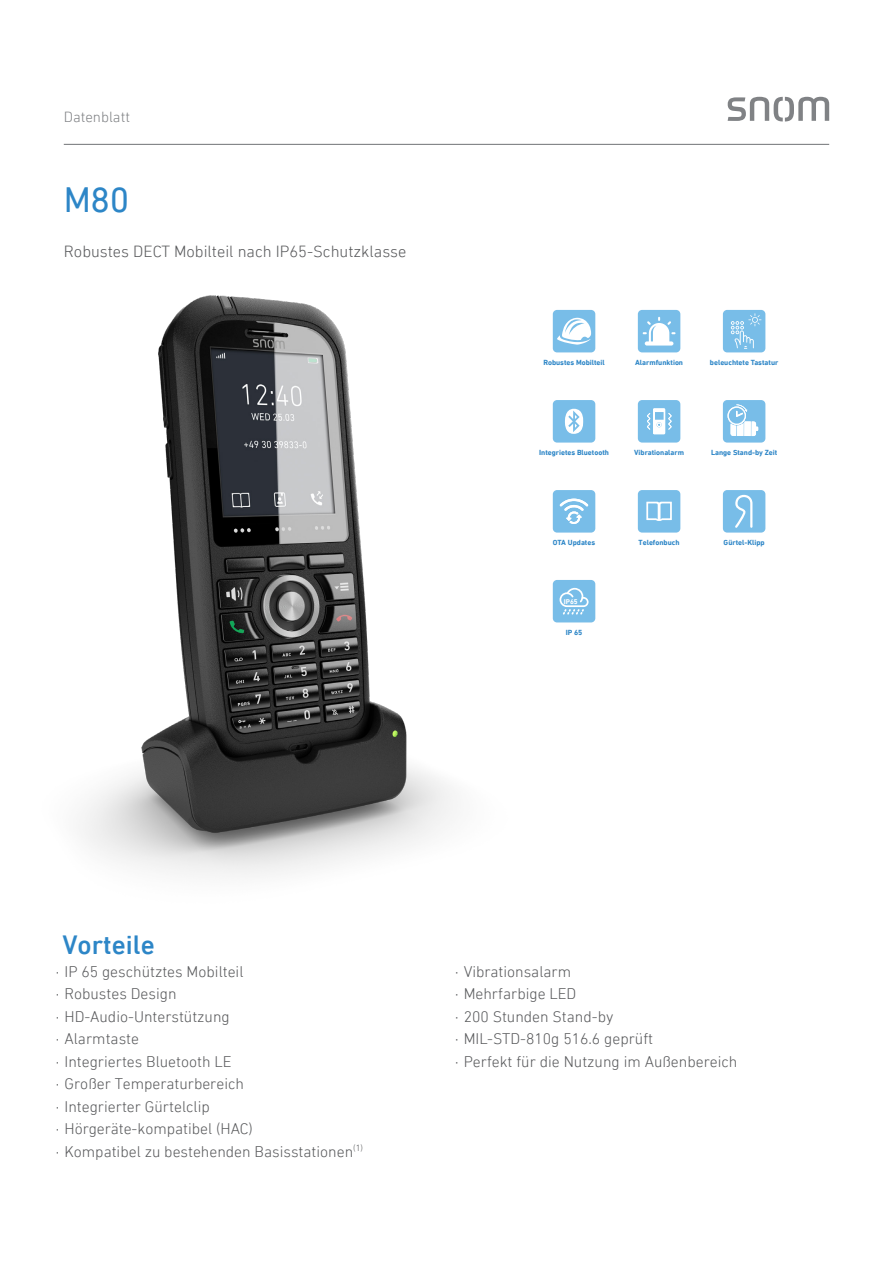
<style>
.page{position:relative;width:893px;height:1263px;background:#fff}
.page>*{position:absolute;margin:0;border:0;box-sizing:border-box;transform-origin:0 0}
.t1{font:36px "DIN Next LT Pro";color:#2d86c7}
.Featureliste_Rücksei{font:500 27px "DIN Next LT Pro";color:#2d86c7}
.t2{font:300 16.5px "DIN Next LT Pro";color:#57585a}
.Featureliste_Rücksei-2{font:300 15.75px "DIN Next LT Pro";color:#57585a}
.Überschrift_Datenblä{font:300 15px "DIN Next LT Pro";color:#808285}
.t3{font:700 7.5px "DIN Next LT Pro";color:#2d86c7}
.t4{font:700 6.9px "DIN Next LT Pro";color:#fff}
</style>
<div class="page">
<svg style="left:728px;top:97px;width:101px;height:25px"></svg>
<hr style="left:64px;top:144px;width:765px;height:1px;background:#808285">
<img style="left:82px;top:295px;width:372px;height:580px">
<svg style="left:723px;top:400px;width:42px;height:43px"></svg>
<svg style="left:736px;top:404px;width:10px;height:6px"></svg>
<div style="left:723px;top:490px;width:42px;height:43px;background:#78bde8;border-radius:4px"></div>
<svg style="left:735px;top:494px;width:17px;height:34px"></svg>
<div style="left:553px;top:400px;width:42px;height:43px;background:#78bde8;border-radius:4px"></div>
<svg style="left:565px;top:409px;width:19px;height:25px"></svg>
<div style="left:553px;top:490px;width:42px;height:43px;background:#78bde8;border-radius:4px"></div>
<svg style="left:560px;top:499px;width:28px;height:25px"></svg>
<div style="left:638px;top:490px;width:42px;height:43px;background:#78bde8;border-radius:4px"></div>
<svg style="left:646px;top:502px;width:26px;height:19px"></svg>
<div style="left:638px;top:310px;width:42px;height:42px;background:#78bde8;border-radius:4px"></div>
<svg style="left:643px;top:317px;width:32px;height:29px"></svg>
<div style="left:723px;top:310px;width:42px;height:42px;background:#78bde8;border-radius:4px"></div>
<svg style="left:731px;top:313px;width:30px;height:36px"></svg>
<div style="left:553px;top:310px;width:42px;height:42px;background:#78bde8;border-radius:4px"></div>
<svg style="left:557px;top:318px;width:34px;height:27px"></svg>
<svg style="left:638px;top:400px;width:42px;height:43px;background:#90c9ec"></svg>
<div style="left:553px;top:580px;width:42px;height:42px;background:#78bde8;border-radius:4px"></div>
<svg style="left:560px;top:588px;width:29px;height:26px"></svg>
<p class="Überschrift_Datenblä" style="left:64px;top:108px;width:68px">Datenblatt</p>
<p class="t1" style="left:64px;top:178px;width:67px">M80</p>
<p class="t2" style="left:64px;top:241px;width:344px">Robustes DECT Mobilteil nach IP65-Schutzklasse</p>
<p class="t3" style="left:543px;top:358px;width:63px">Robustes Mobilteil</p>
<p class="t3" style="left:635px;top:358px;width:49px">Alarmfunktion</p>
<p class="t3" style="left:710px;top:358px;width:70px">beleuchtete Tastatur</p>
<p class="t3" style="left:539px;top:448px;width:71px">Integrietes Bluetooth</p>
<p class="t3" style="left:634px;top:448px;width:51px">Vibrationalarm</p>
<p class="t3" style="left:711px;top:448px;width:68px">Lange Stand-by Zeit</p>
<p class="t3" style="left:553px;top:538px;width:44px">OTA Updates</p>
<p class="t3" style="left:639px;top:538px;width:43px">Telefonbuch</p>
<p class="t4" style="left:564px;top:597px;width:15px">IP65</p>
<p class="t3" style="left:566px;top:628px;width:18px">IP 65</p>
<p class="t3" style="left:724px;top:538px;width:43px">Gürtel-Klipp</p>
<p class="Featureliste_Rücksei" style="left:62px;top:929px;width:94px">Vorteile</p>
<p class="Featureliste_Rücksei-2" style="left:56px;top:962px;width:189px">· IP 65 geschütztes Mobilteil</p>
<p class="Featureliste_Rücksei-2" style="left:56px;top:985px;width:122px">· Robustes Design</p>
<p class="Featureliste_Rücksei-2" style="left:56px;top:1007px;width:175px">· HD-Audio-Unterstützung</p>
<p class="Featureliste_Rücksei-2" style="left:56px;top:1030px;width:85px">· Alarmtaste</p>
<p class="Featureliste_Rücksei-2" style="left:56px;top:1052px;width:177px">· Integriertes Bluetooth LE</p>
<p class="Featureliste_Rücksei-2" style="left:56px;top:1075px;width:190px">· Großer Temperaturbereich</p>
<p class="Featureliste_Rücksei-2" style="left:56px;top:1097px;width:155px">· Integrierter Gürtelclip</p>
<p class="Featureliste_Rücksei-2" style="left:56px;top:1120px;width:198px">· Hörgeräte-kompatibel (HAC)</p>
<p class="Featureliste_Rücksei-2" style="left:56px;top:1142px;width:309px">· Kompatibel zu bestehenden Basisstationen<sup>(1)</sup></p>
<p class="Featureliste_Rücksei-2" style="left:455px;top:962px;width:118px">· Vibrationsalarm</p>
<p class="Featureliste_Rücksei-2" style="left:455px;top:985px;width:123px">· Mehrfarbige LED</p>
<p class="Featureliste_Rücksei-2" style="left:455px;top:1007px;width:160px">· 200 Stunden Stand-by</p>
<p class="Featureliste_Rücksei-2" style="left:455px;top:1030px;width:199px">· MIL-STD-810g 516.6 geprüft</p>
<p class="Featureliste_Rücksei-2" style="left:455px;top:1052px;width:284px">· Perfekt für die Nutzung im Außenbereich</p>
</div>
